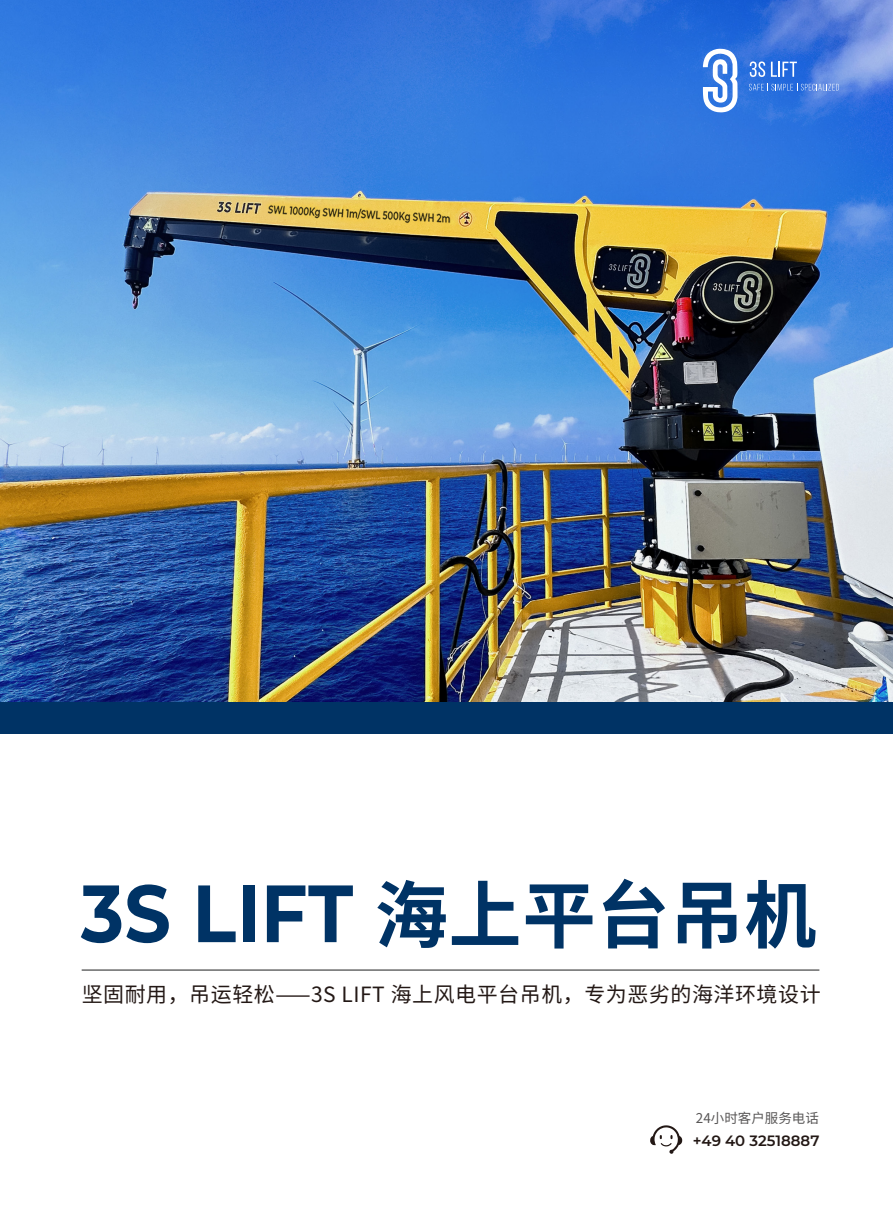
<style>
.page{position:relative;width:893px;height:1212px;background:#fff}
.page>*{position:absolute;margin:0;border:0;box-sizing:border-box;transform-origin:0 0}
.t1{font:700 81px "Montserrat";letter-spacing:.005em;color:#003365;scale:.9 1}
.t2{font:21px "Source Han Sans CN";letter-spacing:.025em;color:#231815}
.t3{font:600 14.85px "Montserrat";color:#231815}
.t4{font:13.5px "Source Han Sans CN";color:#595757}
.s1{font-family:"Source Han Sans CN";font-size:73.5px}
</style>
<div class="page">
<div style="left:0;top:701px;width:893px;height:33px;background:#003365"></div>
<img style="left:0;top:0;width:893px;height:701px">
<svg style="left:650px;top:1125px;width:32px;height:29px"></svg>
<hr style="left:82px;top:970px;width:737px;height:1px;background:#1e1f1f">
<svg style="left:703px;top:46px;width:34px;height:66px"></svg>
<svg style="left:750px;top:61px;width:15px;height:16px"></svg>
<svg style="left:771px;top:62px;width:26px;height:15px"></svg>
<svg style="left:749px;top:84px;width:90px;height:7px"></svg>
<h1 class="t1" style="left:81px;top:855px;width:820px">3S LIFT <span class="s1">海上平台吊机</span></h1>
<p class="t2" style="left:82px;top:982px;width:740px">坚固耐用，吊运轻松⸺3S LIFT 海上风电平台吊机，专为恶劣的海洋环境设计</p>
<p class="t4" style="left:696px;top:1110px;width:124px">24小时客户服务电话</p>
<p class="t3" style="left:693px;top:1130px;width:128px">+49 40 32518887</p>
</div>
